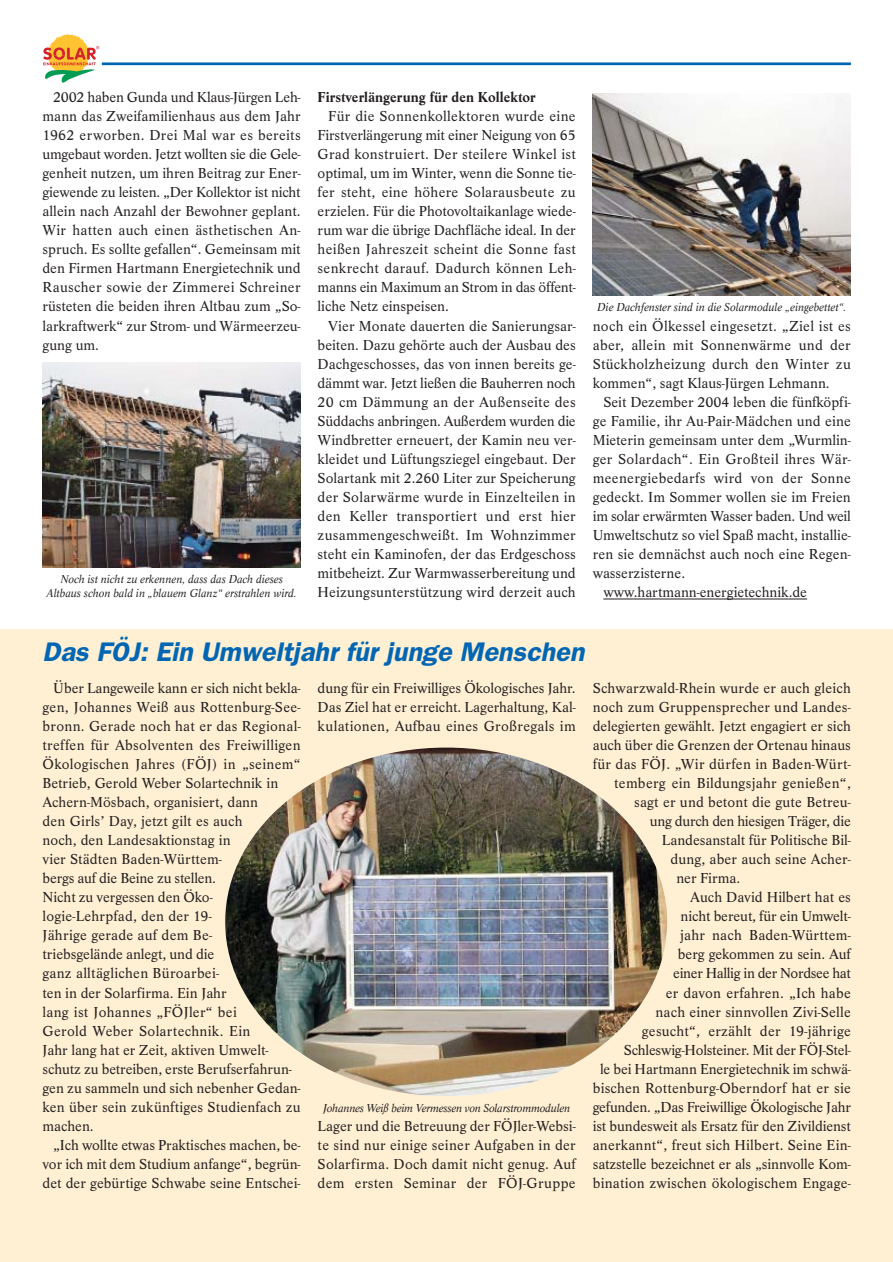
<style>
.page{position:relative;width:893px;height:1262px;background:#fff}
.page>*{position:absolute;margin:0;border:0;box-sizing:border-box;transform-origin:0 0}
.t1{font:italic 600 27px "Franklin Gothic";color:#0066b3}
.t2{font:15px/19px "Life T";letter-spacing:.005em;color:#231f1f;text-align:justify}
.t3{font:15px "Life T";letter-spacing:-.015em;color:#231f1f}
.t4{font:700 15px "Life T";letter-spacing:.005em;color:#231f1f}
.t5{font:15px "Life T";letter-spacing:-.02em;color:#231f1f}
.t6{font:italic 12px/14.4px "Life T";letter-spacing:.005em;color:#231f1f;text-align:center;scale:.95 1}
</style>
<div class="page">
<hr style="left:603px;top:598px;width:30px;height:1px;background:#231f1f">
<svg style="left:633px;top:598px;width:25px;height:1px"></svg>
<hr style="left:658px;top:598px;width:68px;height:1px;background:#231f1f">
<svg style="left:726px;top:598px;width:22px;height:1px"></svg>
<hr style="left:748px;top:598px;width:40px;height:1px;background:#231f1f">
<svg style="left:788px;top:598px;width:19px;height:1px"></svg>
<img style="left:43px;top:362px;width:257px;height:206px">
<div style="left:0;top:629px;width:892px;height:633px;background:#ffefd3"></div>
<hr style="left:102px;top:62px;width:748px;height:3px;background:#0066b3">
<img style="left:49px;top:33px;width:39px;height:13px">
<svg style="left:43px;top:46px;width:56px;height:37px"></svg>
<img style="left:225px;top:747px;width:442px;height:349px;border-radius:50%">
<img style="left:592px;top:94px;width:258px;height:201px">
<p class="t2" style="left:43px;top:89px;width:259px;text-indent:11px">2002 haben Gunda und Klaus-Jürgen Leh&shy;mann das Zweifamilienhaus aus dem Jahr 1962 erworben. Drei Mal war es bereits umgebaut worden. Jetzt wollten sie die Gele&shy;genheit nutzen, um ihren Beitrag zur Ener&shy;giewende zu leisten. „Der Kollektor ist nicht allein nach Anzahl der Bewohner geplant.<br>Wir hatten auch einen ästhetischen An&shy;spruch. Es sollte gefallen“. Gemeinsam mit den Firmen Hartmann Energietechnik und Rauscher sowie der Zimmerei Schreiner rüsteten die beiden ihren Altbau zum „So&shy;larkraftwerk“ zur Strom- und Wärmeerzeu&shy;gung um.</p>
<p class="t4" style="left:317px;top:91px;width:219px">Firstverlängerung für den Kollektor</p>
<p class="t2" style="left:317px;top:108px;width:259px;text-indent:11px">Für die Sonnenkollektoren wurde eine Firstverlängerung mit einer Neigung von 65<br>Grad konstruiert. Der steilere Winkel ist optimal, um im Winter, wenn die Sonne tie&shy;fer steht, eine höhere Solarausbeute zu erzielen. Für die Photovoltaikanlage wiede&shy;rum war die übrige Dachfläche ideal. In der heißen Jahreszeit scheint die Sonne fast senkrecht darauf. Dadurch können Leh&shy;manns ein Maximum an Strom in das öffent&shy;liche Netz einspeisen.</p>
<p class="t2" style="left:317px;top:317px;width:259px;text-indent:11px">Vier Monate dauerten die Sanierungsar&shy;beiten. Dazu gehörte auch der Ausbau des Dachgeschosses, das von innen bereits ge&shy;dämmt war. Jetzt ließen die Bauherren noch 20 cm Dämmung an der Außenseite des Süddachs anbringen. Außerdem wurden die Windbretter erneuert, der Kamin neu ver&shy;kleidet und Lüftungsziegel eingebaut. Der Solartank mit 2.260 Liter zur Speicherung der Solarwärme wurde in Einzelteilen in den Keller transportiert und erst hier zusammengeschweißt. Im Wohnzimmer steht ein Kaminofen, der das Erdgeschoss mitbeheizt. Zur Warmwasserbereitung und Heizungsunterstützung wird derzeit auch</p>
<p class="t2" style="left:592px;top:317px;width:259px">noch ein Ölkessel eingesetzt. „Ziel ist es aber, allein mit Sonnenwärme und der Stückholzheizung durch den Winter zu kommen“, sagt Klaus-Jürgen Lehmann.</p>
<p class="t6" style="left:597px;top:301px;width:263px">Die Dachfenster sind in die Solarmodule „eingebettet“.</p>
<p class="t2" style="left:603px;top:394px;width:249px">Seit Dezember 2004 leben die fünfköpfi-</p>
<p class="t2" style="left:592px;top:413px;width:259px">ge Familie, ihr Au-Pair-Mädchen und eine</p>
<p class="t2" style="left:592px;top:432px;width:259px">Mieterin gemeinsam unter dem „Wurmlin-</p>
<p class="t2" style="left:592px;top:451px;width:259px">ger Solardach“. Ein Großteil ihres Wär-</p>
<p class="t2" style="left:592px;top:470px;width:259px">meenergiebedarfs wird von der Sonne</p>
<p class="t2" style="left:592px;top:489px;width:259px">gedeckt. Im Sommer wollen sie im Freien</p>
<p class="t3" style="left:592px;top:510px;width:259px">im solar erwärmten Wasser baden. Und weil</p>
<p class="t2" style="left:592px;top:527px;width:259px">Umweltschutz so viel Spaß macht, installie-</p>
<p class="t2" style="left:592px;top:546px;width:259px">ren sie demnächst auch noch eine Regen-</p>
<p class="t2" style="left:592px;top:565px;width:94px">wasserzisterne.</p>
<p class="t2" style="left:603px;top:584px;width:205px">www.hartmann-energietechnik.de</p>
<p class="t6" style="left:47px;top:573px;width:264px">Noch ist nicht zu erkennen, dass das Dach dieses<br>Altbaus schon bald in „blauem Glanz“ erstrahlen wird.</p>
<h1 class="t1" style="left:43px;top:642px;width:543px">Das FÖJ: Ein Umweltjahr für junge Menschen</h1>
<p class="t2" style="left:43px;top:679px;width:259px;text-align:left;text-indent:11px">Über Langeweile kann er sich nicht bekla&shy;gen, Johannes Weiß aus Rottenburg-See&shy;bronn. Gerade noch hat er das Regional&shy;treffen für Absolventen des Freiwilligen Ökologischen Jahres (FÖJ) in „seinem“ Betrieb, Gerold Weber Solartechnik in Achern-Mösbach, organisiert, dann<br>den Girls’ Day, jetzt gilt es auch<br>noch, den Landesaktionstag in<br>vier Städten Baden-Württem-<br>bergs auf die Beine zu stellen.<br>Nicht zu vergessen den Öko&shy;logie-Lehrpfad, den der 19-<br>Jährige gerade auf dem Be-<br>triebsgelände anlegt, und die<br>ganz alltäglichen Büroarbei-<br>ten in der Solarfirma. Ein Jahr<br>lang ist Johannes „FÖJler“ bei<br>Gerold Weber Solartechnik. Ein<br>Jahr lang hat er Zeit, aktiven Umwelt&shy;schutz zu betreiben, erste Berufserfahrun&shy;gen zu sammeln und sich nebenher Gedan&shy;ken über sein zukünftiges Studienfach zu machen.</p>
<p class="t2" style="left:43px;top:1136px;width:259px;text-indent:11px">„Ich wollte etwas Praktisches machen, be&shy;vor ich mit dem Studium anfange“, begrün&shy;det der gebürtige Schwabe seine Entschei-</p>
<p class="t2" style="left:317px;top:679px;width:259px">dung für ein Freiwilliges Ökologisches Jahr.<br>Das Ziel hat er erreicht. Lagerhaltung, Kal&shy;kulationen, Aufbau eines Großregals im</p>
<p class="t2" style="left:592px;top:679px;width:259px">Schwarzwald-Rhein wurde er auch gleich</p>
<p class="t2" style="left:592px;top:698px;width:259px">noch zum Gruppensprecher und Landes-</p>
<p class="t2" style="left:592px;top:717px;width:259px">delegierten gewählt. Jetzt engagiert er sich</p>
<p class="t2" style="left:592px;top:736px;width:259px">auch über die Grenzen der Ortenau hinaus</p>
<p class="t2" style="left:592px;top:755px;width:259px">für das FÖJ. „Wir dürfen in Baden-Würt-</p>
<p class="t2" style="left:614px;top:775px;width:238px">temberg ein Bildungsjahr genießen“,</p>
<p class="t2" style="left:634px;top:794px;width:218px">sagt er und betont die gute Betreu-</p>
<p class="t3" style="left:649px;top:815px;width:202px">ung durch den hiesigen Träger, die</p>
<p class="t2" style="left:661px;top:832px;width:191px">Landesanstalt für Politische Bil-</p>
<p class="t2" style="left:670px;top:851px;width:182px">dung, aber auch seine Acher-</p>
<p class="t2" style="left:676px;top:870px;width:65px">ner Firma.</p>
<p class="t2" style="left:690px;top:889px;width:162px">Auch David Hilbert hat es</p>
<p class="t2" style="left:680px;top:908px;width:172px">nicht bereut, für ein Umwelt-</p>
<p class="t2" style="left:680px;top:927px;width:172px">jahr nach Baden-Württem-</p>
<p class="t2" style="left:678px;top:946px;width:174px">berg gekommen zu sein. Auf</p>
<p class="t5" style="left:673px;top:967px;width:179px">einer Hallig in der Nordsee hat</p>
<p class="t2" style="left:665px;top:984px;width:186px">er davon erfahren. „Ich habe</p>
<p class="t2" style="left:655px;top:1003px;width:197px">nach einer sinnvollen Zivi-Selle</p>
<p class="t2" style="left:642px;top:1022px;width:210px">gesucht“, erzählt der 19-jährige</p>
<p class="t2" style="left:623px;top:1041px;width:228px">Schleswig-Holsteiner. Mit der FÖJ-Stel-</p>
<p class="t2" style="left:600px;top:1060px;width:252px">le bei Hartmann Energietechnik im schwä-</p>
<p class="t2" style="left:592px;top:1079px;width:259px">bischen Rottenburg-Oberndorf hat er sie</p>
<p class="t3" style="left:592px;top:1101px;width:259px">gefunden. „Das Freiwillige Ökologische Jahr</p>
<p class="t2" style="left:592px;top:1117px;width:259px">ist bundesweit als Ersatz für den Zivildienst</p>
<p class="t2" style="left:592px;top:1136px;width:259px">anerkannt“, freut sich Hilbert. Seine Ein-</p>
<p class="t2" style="left:592px;top:1156px;width:259px">satzstelle bezeichnet er als „sinnvolle Kom-</p>
<p class="t2" style="left:592px;top:1175px;width:259px">bination zwischen ökologischem Engage-</p>
<p class="t6" style="left:323px;top:1101px;width:261px">Johannes Weiß beim Vermessen von Solarstrommodulen</p>
<p class="t2" style="left:317px;top:1117px;width:259px">Lager und die Betreuung der FÖJler-Websi&shy;te sind nur einige seiner Aufgaben in der Solarfirma. Doch damit nicht genug. Auf dem ersten Seminar der FÖJ-Gruppe</p>
</div>
